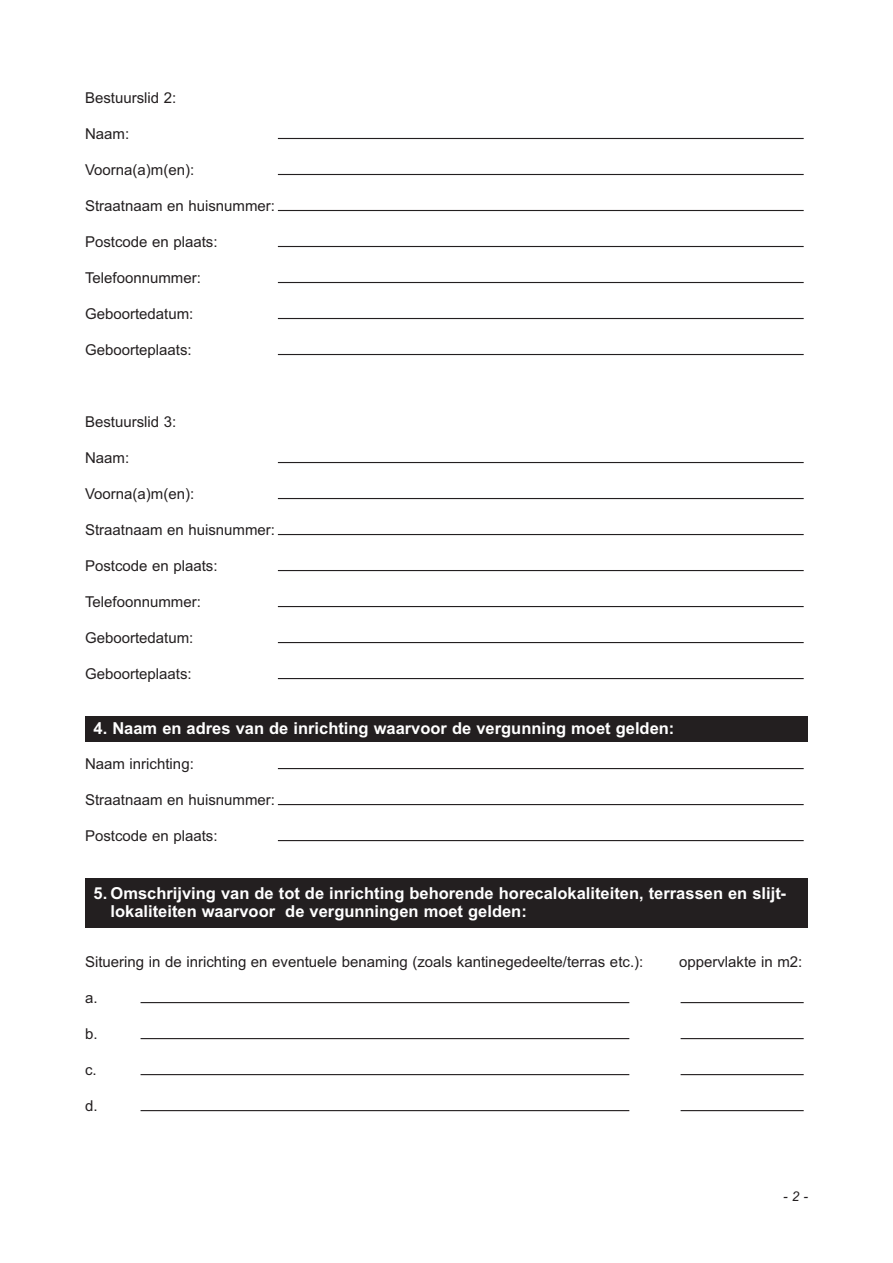
<style>
.page{position:relative;width:893px;height:1263px;background:#fff}
.page>*{position:absolute;margin:0;border:0;box-sizing:border-box;transform-origin:0 0}
.t1{font:700 16.5px/18px "Arial";color:#fff}
.t2{font:15px "Arial";color:#231f20}
.t3{font:italic 13.5px "Arial";color:#231f20}
</style>
<div class="page">
<hr style="left:278px;top:354px;width:526px;height:1px;background:#231f20">
<hr style="left:278px;top:318px;width:526px;height:1px;background:#231f20">
<hr style="left:278px;top:174px;width:526px;height:1px;background:#231f20">
<hr style="left:278px;top:138px;width:526px;height:1px;background:#231f20">
<hr style="left:278px;top:282px;width:526px;height:1px;background:#231f20">
<hr style="left:278px;top:246px;width:526px;height:1px;background:#231f20">
<hr style="left:278px;top:210px;width:526px;height:1px;background:#231f20">
<hr style="left:278px;top:678px;width:526px;height:1px;background:#231f20">
<hr style="left:278px;top:642px;width:526px;height:1px;background:#231f20">
<hr style="left:278px;top:498px;width:526px;height:1px;background:#231f20">
<hr style="left:278px;top:462px;width:526px;height:1px;background:#231f20">
<hr style="left:278px;top:606px;width:526px;height:1px;background:#231f20">
<hr style="left:278px;top:570px;width:526px;height:1px;background:#231f20">
<hr style="left:278px;top:534px;width:526px;height:1px;background:#231f20">
<div style="left:85px;top:717px;width:723px;height:25px;background:#231f20"></div>
<hr style="left:278px;top:768px;width:526px;height:1px;background:#231f20">
<hr style="left:278px;top:840px;width:526px;height:1px;background:#231f20">
<hr style="left:278px;top:804px;width:526px;height:1px;background:#231f20">
<div style="left:85px;top:879px;width:723px;height:49px;background:#231f20"></div>
<hr style="left:681px;top:1110px;width:123px;height:1px;background:#231f20">
<hr style="left:141px;top:1110px;width:488px;height:1px;background:#231f20">
<hr style="left:681px;top:1074px;width:123px;height:1px;background:#231f20">
<hr style="left:141px;top:1074px;width:488px;height:1px;background:#231f20">
<hr style="left:681px;top:1038px;width:123px;height:1px;background:#231f20">
<hr style="left:141px;top:1038px;width:488px;height:1px;background:#231f20">
<hr style="left:681px;top:1002px;width:123px;height:1px;background:#231f20">
<hr style="left:141px;top:1002px;width:488px;height:1px;background:#231f20">
<p class="t2" style="left:85px;top:89px;width:93px">Bestuurslid 2:</p>
<p class="t2" style="left:85px;top:125px;width:46px">Naam:</p>
<p class="t2" style="left:85px;top:161px;width:111px">Voorna(a)m(en):</p>
<p class="t2" style="left:85px;top:197px;width:192px">Straatnaam en huisnummer:</p>
<p class="t2" style="left:85px;top:233px;width:134px">Postcode en plaats:</p>
<p class="t2" style="left:85px;top:269px;width:117px">Telefoonnummer:</p>
<p class="t2" style="left:85px;top:305px;width:110px">Geboortedatum:</p>
<p class="t2" style="left:85px;top:341px;width:108px">Geboorteplaats:</p>
<p class="t2" style="left:85px;top:413px;width:93px">Bestuurslid 3:</p>
<p class="t2" style="left:85px;top:449px;width:46px">Naam:</p>
<p class="t2" style="left:85px;top:485px;width:111px">Voorna(a)m(en):</p>
<p class="t2" style="left:85px;top:521px;width:192px">Straatnaam en huisnummer:</p>
<p class="t2" style="left:85px;top:557px;width:134px">Postcode en plaats:</p>
<p class="t2" style="left:85px;top:593px;width:117px">Telefoonnummer:</p>
<p class="t2" style="left:85px;top:629px;width:110px">Geboortedatum:</p>
<p class="t2" style="left:85px;top:665px;width:108px">Geboorteplaats:</p>
<p class="t1" style="left:94px;top:719px;width:582px">4. Naam en adres van de inrichting waarvoor de vergunning moet gelden:</p>
<p class="t2" style="left:85px;top:755px;width:110px">Naam inrichting:</p>
<p class="t2" style="left:85px;top:791px;width:192px">Straatnaam en huisnummer:</p>
<p class="t2" style="left:85px;top:827px;width:134px">Postcode en plaats:</p>
<p class="t1" style="left:111px;top:884px;width:677px;text-indent:-17px">5. Omschrijving van de tot de inrichting behorende horecalokaliteiten, terrassen en slijt&shy;lokaliteiten waarvoor de vergunningen moet gelden:</p>
<p class="t2" style="left:85px;top:953px;width:560px">Situering in de inrichting en eventuele benaming (zoals kantinegedeelte/terras etc.):</p>
<p class="t2" style="left:679px;top:953px;width:125px">oppervlakte in m2:</p>
<p class="t2" style="left:85px;top:989px;width:14px">a.</p>
<p class="t2" style="left:85px;top:1025px;width:14px">b.</p>
<p class="t2" style="left:85px;top:1061px;width:13px">c.</p>
<p class="t2" style="left:85px;top:1097px;width:14px">d.</p>
<p class="t3" style="left:783px;top:1188px;width:26px">-2-</p>
</div>
